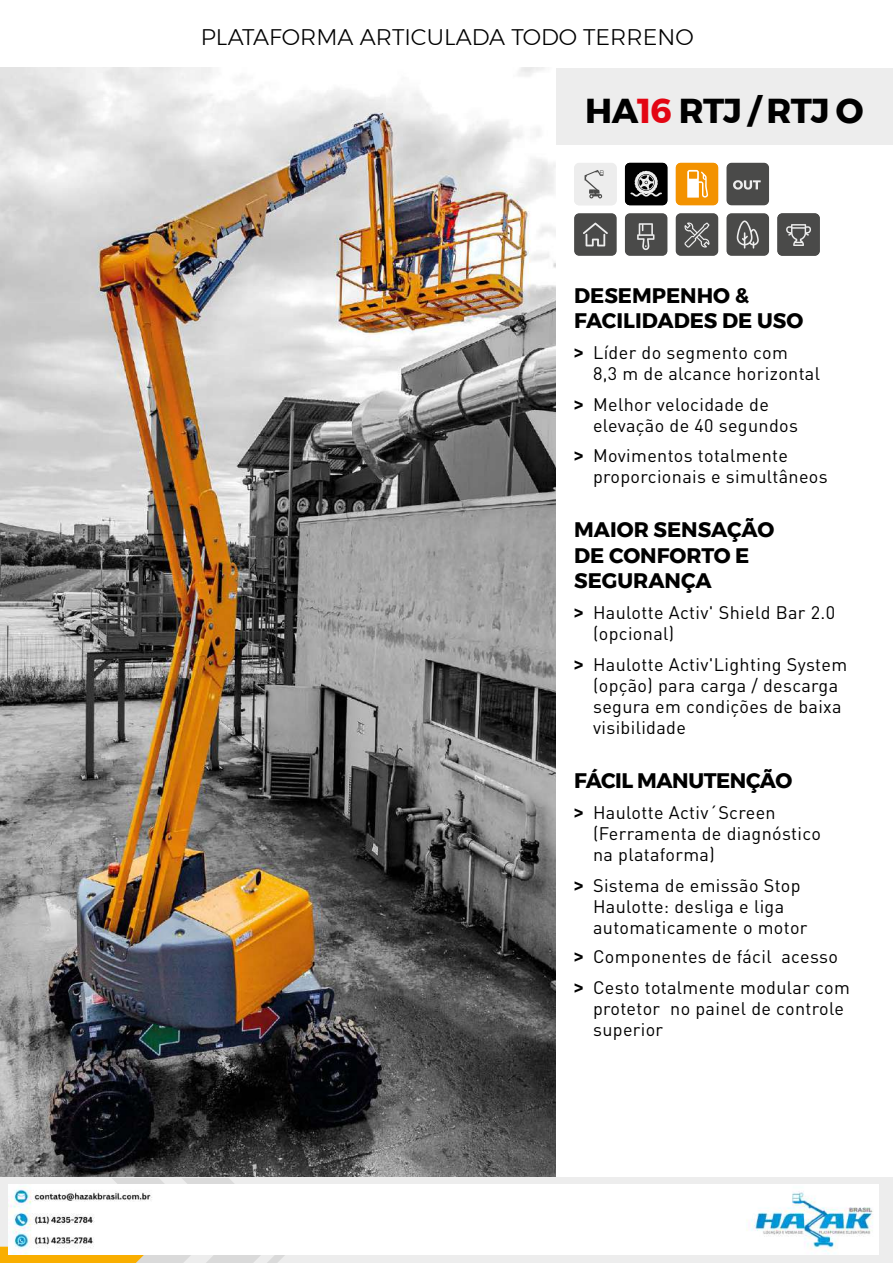
<style>
.page{position:relative;width:893px;height:1263px;background:#fff}
.page>*{position:absolute;margin:0;border:0;box-sizing:border-box;transform-origin:0 0}
.t1{font:700 34.5px "Montserrat";letter-spacing:-.02em;color:#000}
.t2{font:300 22.5px "Montserrat";color:#000}
.t3{font:700 21px/25.5px "Montserrat";color:#000}
.t4{font:700 21px "Montserrat";letter-spacing:-.02em;color:#000}
.t5{font:18px/21px "DIN Pro";letter-spacing:.02em;color:#000}
.s1{color:#e30613}
.s2{font-family:"Montserrat";font-weight:700}
</style>
<div class="page">
<svg style="left:777px;top:213px;width:43px;height:43px;background:#5d5d5c"></svg>
<div style="left:676px;top:213px;width:42px;height:43px;background:#717170;border-radius:5px"></div>
<svg style="left:676px;top:214px;width:42px;height:41px;background:#5b5b5a"></svg>
<div style="left:625px;top:213px;width:42px;height:43px;background:#737372;border-radius:5px"></div>
<svg style="left:625px;top:214px;width:42px;height:41px;background:#595958"></svg>
<svg style="left:726px;top:213px;width:43px;height:43px"></svg>
<svg style="left:727px;top:214px;width:42px;height:41px;background:#5b5b5a"></svg>
<div style="left:726px;top:163px;width:43px;height:42px;background:#a7a7a6;border-radius:5px"></div>
<svg style="left:727px;top:163px;width:42px;height:42px;background:#575756"></svg>
<svg style="left:676px;top:163px;width:42px;height:42px;background:#f5a732"></svg>
<svg style="left:625px;top:163px;width:42px;height:42px;background:#323232"></svg>
<div style="left:574px;top:163px;width:43px;height:42px;background:#ededed;border-radius:5px"></div>
<svg style="left:576px;top:164px;width:40px;height:41px"></svg>
<svg style="left:574px;top:213px;width:43px;height:43px"></svg>
<svg style="left:575px;top:214px;width:41px;height:41px;background:#595958"></svg>
<div style="left:556px;top:68px;width:337px;height:77px;background:#ededed"></div>
<img style="left:0;top:68px;width:556px;height:1110px">
<div style="left:0;top:1178px;width:893px;height:85px;background:#ededed"></div>
<svg style="left:0;top:1178px;width:285px;height:85px"></svg>
<img style="left:8px;top:1184px;width:870px;height:71px">
<p class="t2" style="left:201px;top:20px;width:494px">PLATAFORMA ARTICULADA TODO TERRENO</p>
<h1 class="t1" style="left:585px;top:83px;width:280px">HA<span class="s1">16</span> RTJ / RTJ O</h1>
<p class="t3" style="left:574px;top:283px;width:231px">DESEMPENHO &amp;<br>FACILIDADES DE USO</p>
<p class="t5" style="left:593px;top:341px;width:228px;text-indent:-19px"><span class="s2">&gt;</span> Líder do segmento com<br>8,3 m de alcance horizontal</p>
<p class="t5" style="left:593px;top:393px;width:207px;text-indent:-19px"><span class="s2">&gt;</span> Melhor velocidade de elevação de 40 segundos</p>
<p class="t5" style="left:593px;top:444px;width:236px;text-indent:-19px"><span class="s2">&gt;</span> Movimentos totalmente proporcionais e simultâneos</p>
<p class="t3" style="left:574px;top:517px;width:202px">MAIOR SENSAÇÃO<br>DE CONFORTO E<br>SEGURANÇA</p>
<p class="t5" style="left:593px;top:601px;width:244px;text-indent:-19px"><span class="s2">&gt;</span> Haulotte Activ' Shield Bar 2.0 (opcional)</p>
<p class="t5" style="left:593px;top:653px;width:256px;text-indent:-19px"><span class="s2">&gt;</span> Haulotte Activ'Lighting System (opção) para carga / descarga segura em condições de baixa visibilidade</p>
<p class="t4" style="left:574px;top:763px;width:220px">FÁCIL MANUTENÇÃO</p>
<p class="t5" style="left:593px;top:801px;width:229px;text-indent:-19px"><span class="s2">&gt;</span> Haulotte Activ´Screen (Ferramenta de diagnóstico na plataforma)</p>
<p class="t5" style="left:593px;top:874px;width:216px;text-indent:-19px"><span class="s2">&gt;</span> Sistema de emissão Stop<br>Haulotte: desliga e liga automaticamente o motor</p>
<p class="t5" style="left:574px;top:945px;width:265px"><span class="s2">&gt;</span> Componentes de fácil acesso</p>
<p class="t5" style="left:593px;top:976px;width:258px;text-indent:-19px"><span class="s2">&gt;</span> Cesto totalmente modular com protetor no painel de controle superior</p>
</div>
